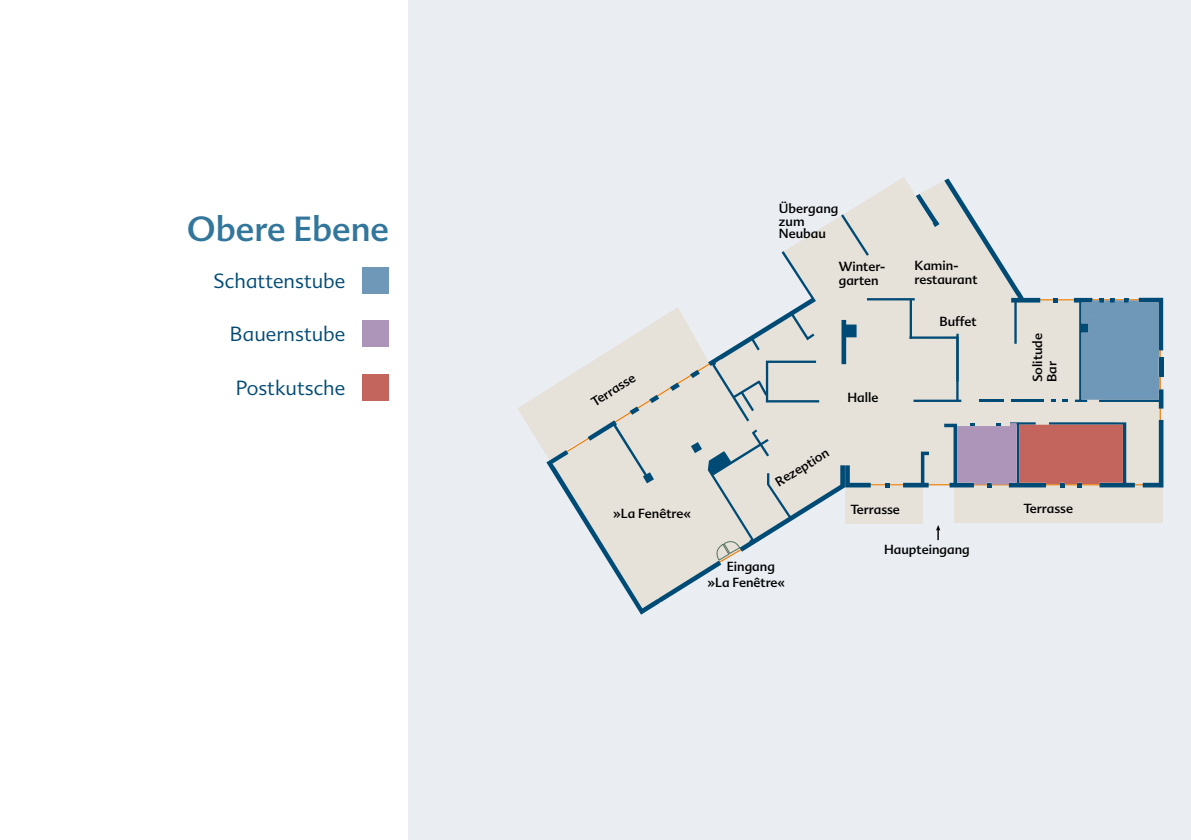
<style>
.page{position:relative;width:1191px;height:840px;background:#fff}
.page>*{position:absolute;margin:0;border:0;box-sizing:border-box;transform-origin:0 0}
.t1{font:34px "Advert";color:#32769c}
.t2{font:300 20px "Advert";color:#004b75}
.t3{font:12.8px/14.2px "Advert";color:#000}
</style>
<div class="page">
<div style="left:408px;top:0;width:783px;height:839px;background:#eaeef3"></div>
<div style="left:362px;top:373px;width:27px;height:27px;background:#c3655c"></div>
<div style="left:362px;top:267px;width:27px;height:26px;background:#6f97b7"></div>
<div style="left:362px;top:320px;width:27px;height:27px;background:#ad94b9"></div>
<div style="left:845px;top:485px;width:77px;height:38px;background:#e6e2da"></div>
<div style="left:954px;top:485px;width:208px;height:38px;background:#e6e2da"></div>
<div style="left:709px;top:298px;width:452px;height:187px;background:#e6e2da"></div>
<svg style="left:709px;top:298px;width:230px;height:123px;fill:#e6e2da"></svg>
<svg style="left:1053px;top:298px;width:4px;height:4px"></svg>
<svg style="left:1142px;top:419px;width:21px;height:68px"></svg>
<svg style="left:1062px;top:399px;width:5px;height:3px"></svg>
<hr style="left:1011px;top:399px;width:33px;height:3px;background:#004b75">
<svg style="left:1051px;top:399px;width:5px;height:3px"></svg>
<svg style="left:903px;top:451px;width:26px;height:36px"></svg>
<svg style="left:845px;top:465px;width:25px;height:22px"></svg>
<svg style="left:885px;top:482px;width:4px;height:5px"></svg>
<svg style="left:517px;top:307px;width:192px;height:147px"></svg>
<svg style="left:1074px;top:297px;width:89px;height:111px;background:#7398b4"></svg>
<svg style="left:944px;top:422px;width:190px;height:65px;background:#ad7e87"></svg>
<svg style="left:781px;top:177px;width:259px;height:225px"></svg>
<svg style="left:546px;top:429px;width:299px;height:185px;fill:#e6e2da"></svg>
<svg style="left:936px;top:525px;width:4px;height:15px"></svg>
<svg style="left:715px;top:539px;width:28px;height:25px"></svg>
<h1 class="t1" style="left:187px;top:208px;width:203px">Obere Ebene</h1>
<h2 class="t2" style="left:213px;top:269px;width:134px">Schattenstube</h2>
<h2 class="t2" style="left:230px;top:322px;width:117px">Bauernstube</h2>
<h2 class="t2" style="left:236px;top:375px;width:111px">Postkutsche</h2>
<p class="t3" style="left:588px;top:396px;width:51px;rotate:-32deg">Terrasse</p>
<p class="t3" style="left:613px;top:506px;width:78px">»La Fenêtre«</p>
<p class="t3" style="left:779px;top:201px;width:61px;line-height:12.8px">Übergang zum<br>Neubau</p>
<p class="t3" style="left:838px;top:259px;width:48px">Winter&shy;garten</p>
<p class="t3" style="left:847px;top:390px;width:32px">Halle</p>
<p class="t3" style="left:772px;top:476px;width:62px;rotate:-31deg">Rezeption</p>
<p class="t3" style="left:914px;top:258px;width:64px">Kamin&shy;restaurant</p>
<p class="t3" style="left:939px;top:314px;width:39px">Buffet</p>
<p class="t3" style="left:1030px;top:382px;width:51px;rotate:-90deg">Solitude<br>Bar</p>
<p class="t3" style="left:850px;top:502px;width:51px">Terrasse</p>
<p class="t3" style="left:1023px;top:500px;width:51px">Terrasse</p>
<p class="t3" style="left:708px;top:558px;width:78px;line-height:15.4px;text-indent:19px">Eingang »La Fenêtre«</p>
<p class="t3" style="left:884px;top:542px;width:87px">Haupteingang</p>
</div>
